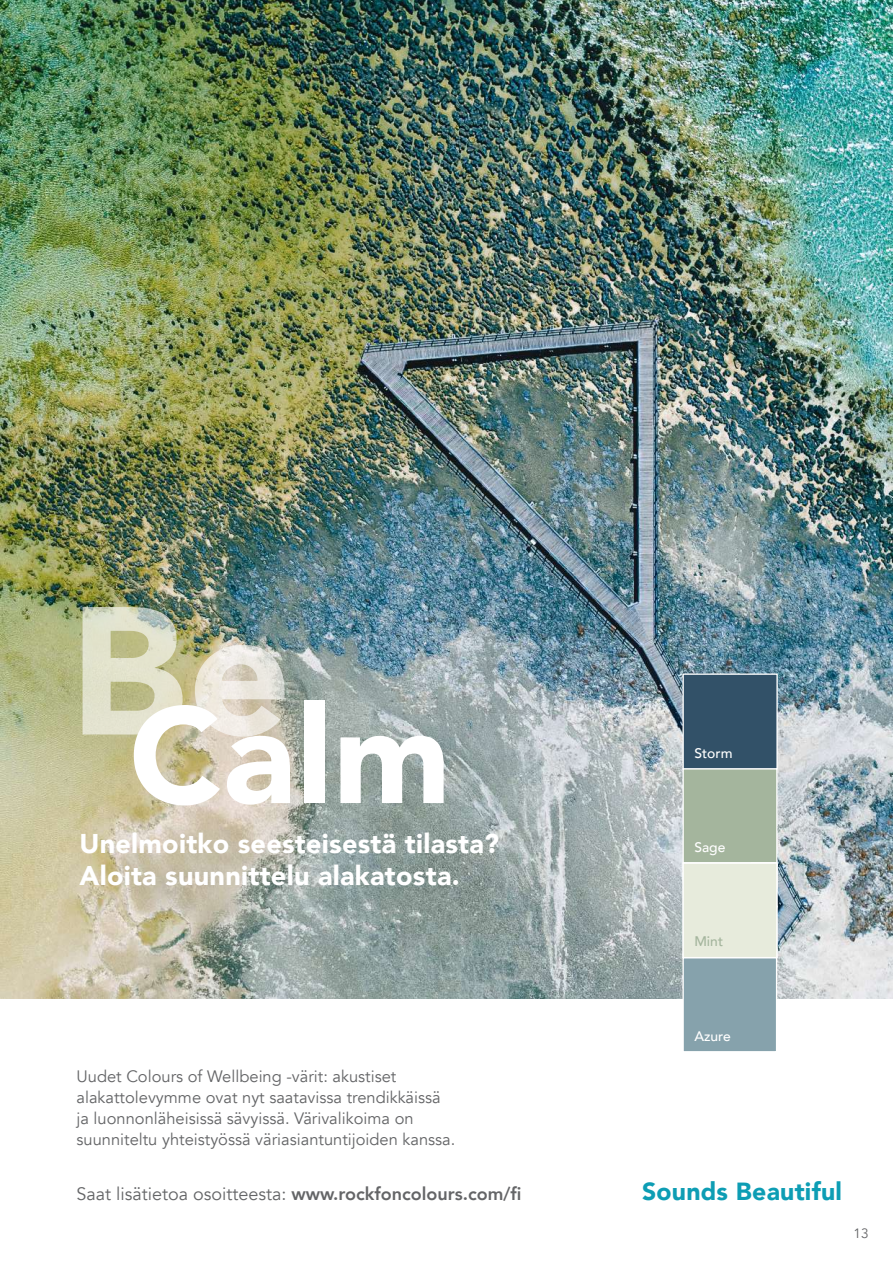
<style>
.page{position:relative;width:893px;height:1263px;background:#fff}
.page>*{position:absolute;margin:0;border:0;box-sizing:border-box;transform-origin:0 0}
.t1{font:900 135px "Avenir";color:#fff}
.t2{font:900 27px/31.5px "Avenir";letter-spacing:.01em;color:#fff}
.t3{font:900 24.75px "Avenir";letter-spacing:.01em;color:#0098b0}
.t4{font:18px "Avenir";color:#646567}
.t5{font:16.5px/21px "Avenir";color:#646567}
.t6{font:500 13.95px "Avenir";color:#fff}
.t7{font:500 13.8px "Avenir";color:#fff}
.t8{font:500 13.8px "Avenir";color:#a4b59d}
.t9{font:13.5px "Avenir";color:#646567}
.s1{font-weight:800}
</style>
<div class="page">
<img style="left:0;top:0;width:893px;height:999px">
<div style="left:683px;top:768px;width:94px;height:95px;background:#a4b59d"></div>
<div style="left:682px;top:768px;width:95px;height:95px;border:1px solid #fff"></div>
<div style="left:683px;top:958px;width:93px;height:94px;background:#86a2ac"></div>
<div style="left:682px;top:957px;width:95px;height:95px;border:1px solid #fff"></div>
<div style="left:683px;top:674px;width:94px;height:95px;background:#325168"></div>
<div style="left:682px;top:673px;width:96px;height:96px;border:1px solid #fff"></div>
<div style="left:683px;top:863px;width:94px;height:94px;background:#e7ebdc"></div>
<div style="left:682px;top:862px;width:95px;height:96px;border:1px solid #fff"></div>
<h1 class="t1" style="left:70px;top:640px;width:383px"><sup>Be</sup>Calm</h1>
<h2 class="t2" style="left:79px;top:828px;width:421px">Unelmoitko seesteisestä tilasta?<br>Aloita suunnittelu alakatosta.</h2>
<p class="t5" style="left:77px;top:1066px;width:380px">Uudet Colours of Wellbeing -värit: akustiset alakattolevymme ovat nyt saatavissa trendikkäissä ja luonnonläheisissä sävyissä. Värivalikoima on suunniteltu yhteistyössä väriasiantuntijoiden kanssa.</p>
<p class="t4" style="left:77px;top:1183px;width:446px">Saat lisätietoa osoitteesta: <span class="s1">www.rockfoncolours.com/fi</span></p>
<p class="t6" style="left:694px;top:740px;width:40px">Storm</p>
<p class="t7" style="left:694px;top:835px;width:33px">Sage</p>
<p class="t8" style="left:694px;top:929px;width:30px">Mint</p>
<p class="t7" style="left:694px;top:1024px;width:38px">Azure</p>
<h3 class="t3" style="left:642px;top:1170px;width:201px">Sounds Beautiful</h3>
<p class="t9" style="left:854px;top:1225px;width:17px">13</p>
</div>
